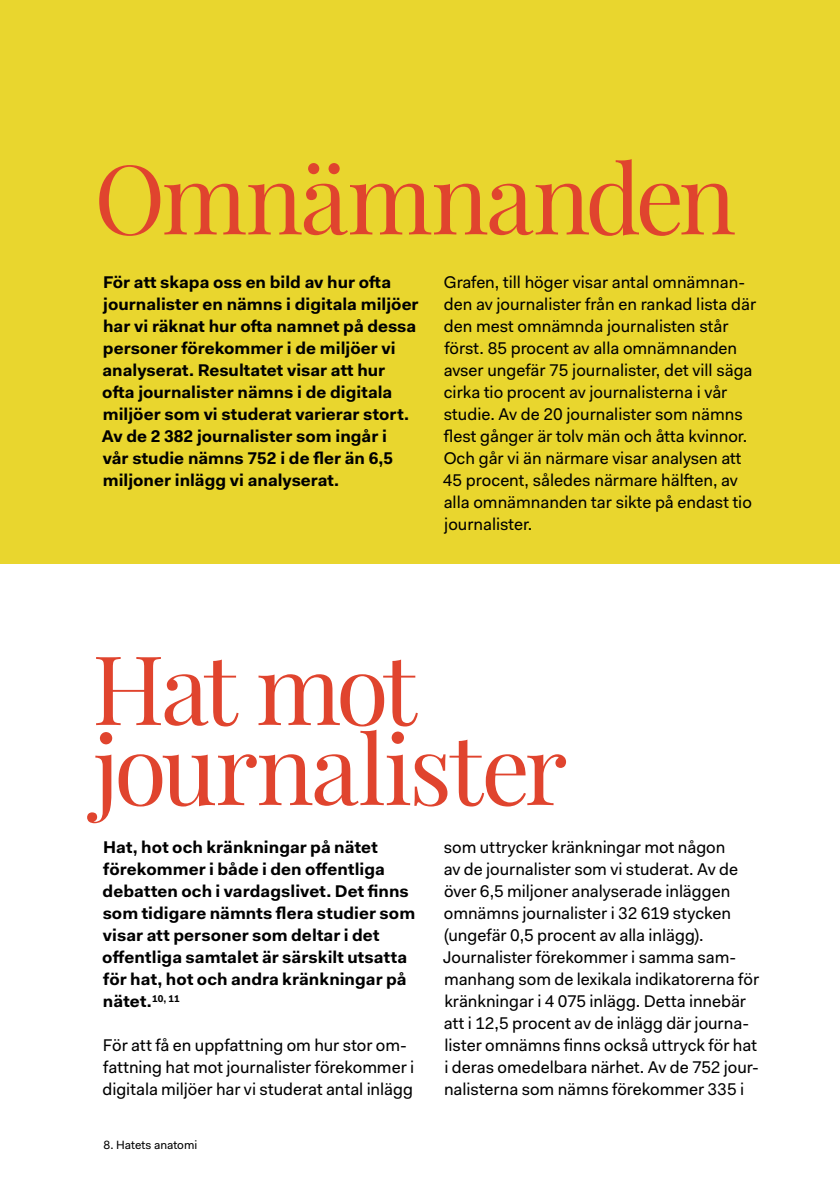
<style>
.page{position:relative;width:840px;height:1191px;background:#fff}
.page>*{position:absolute;margin:0;border:0;box-sizing:border-box;transform-origin:0 0}
.t1{font:96.2px/80px "Playfair Display";letter-spacing:-.03em;color:#e0442e}
.t2{font:17px/22px "Fakt Pro";color:#000}
.t3{font:700 17px/22px "Fakt Pro";color:#000}
.t4{font:12px "Fakt Pro";color:#000}
</style>
<div class="page">
<div style="left:0;top:0;width:839px;height:564px;background:#e9d62e"></div>
<h1 class="t1" style="left:94px;top:158px;width:643px">Omnämnanden</h1>
<p class="t3" style="left:102px;top:271px;width:318px">För att skapa oss en bild av hur ofta journalister en nämns i digitala miljöer har vi räknat hur ofta namnet på dessa personer förekommer i de miljöer vi analyserat. Resultatet visar att hur ofta journalister nämns i de digitala miljöer som vi studerat varierar stort.<br>Av de 2 382 journalister som ingår i<br>vår studie nämns 752 i de fler än 6,5 miljoner inlägg vi analyserat.</p>
<p class="t2" style="left:442px;top:271px;width:315px">Grafen, till höger visar antal omnämnan&shy;den av journalister från en rankad lista där den mest omnämnda journalisten står först. 85 procent av alla omnämnanden avser ungefär 75 journalister, det vill säga cirka tio procent av journalisterna i vår studie. Av de 20 journalister som nämns flest gånger är tolv män och åtta kvinnor.<br>Och går vi än närmare visar analysen att 45 procent, således närmare hälften, av alla omnämnanden tar sikte på endast tio journalister.</p>
<h1 class="t1" style="left:92px;top:648px;width:476px">Hat mot journalister</h1>
<p class="t3" style="left:102px;top:836px;width:314px">Hat, hot och kränkningar på nätet förekommer i både i den offentliga debatten och i vardagslivet. Det finns som tidigare nämnts flera studier som visar att personer som deltar i det offentliga samtalet är särskilt utsatta för hat, hot och andra kränkningar på nätet.<sup>10,</sup> <sup>11</sup></p>
<p class="t2" style="left:102px;top:1034px;width:313px">För att få en uppfattning om hur stor om&shy;fattning hat mot journalister förekommer i digitala miljöer har vi studerat antal inlägg</p>
<p class="t4" style="left:103px;top:1136px;width:95px">8. Hatets anatomi</p>
<p class="t2" style="left:442px;top:836px;width:318px">som uttrycker kränkningar mot någon<br>av de journalister som vi studerat. Av de över 6,5 miljoner analyserade inläggen omnämns journalister i 32 619 stycken (ungefär 0,5 procent av alla inlägg).<br>Journalister förekommer i samma sam&shy;manhang som de lexikala indikatorerna för kränkningar i 4 075 inlägg. Detta innebär att i 12,5 procent av de inlägg där journa&shy;lister omnämns finns också uttryck för hat i deras omedelbara närhet. Av de 752 jour&shy;nalisterna som nämns förekommer 335 i</p>
</div>
